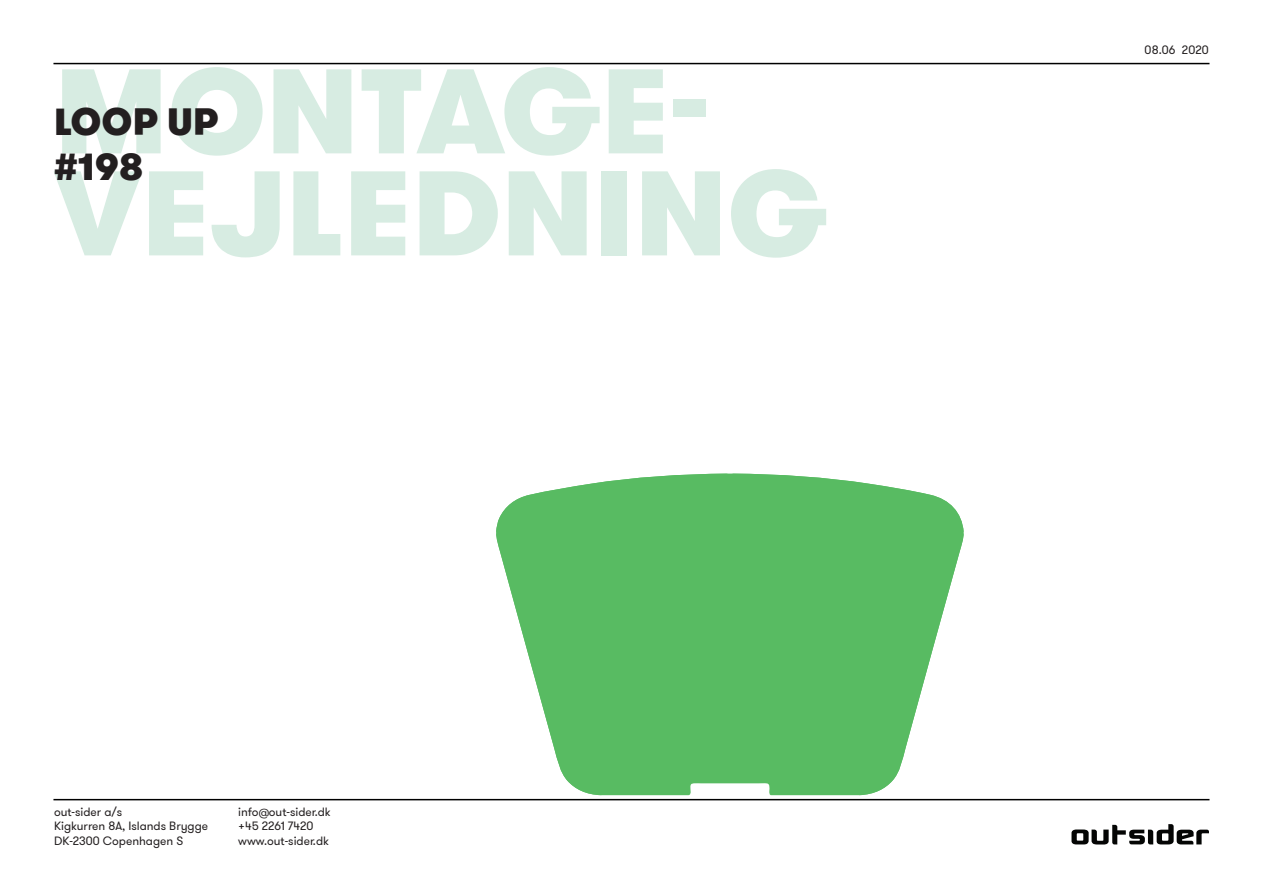
<style>
.page{position:relative;width:1263px;height:893px;background:#fff}
.page>*{position:absolute;margin:0;border:0;box-sizing:border-box;transform-origin:0 0}
.t1{font:900 120px "GT Walsheim Pro";letter-spacing:.005em;color:#d7ece2}
.t2{font:900 37.5px "GT Walsheim Pro";letter-spacing:.015em;color:#231f20}
.t3{font:12px "GT Walsheim Pro";color:#231f20}
</style>
<div class="page">
<hr style="left:54px;top:63px;width:1155px;height:1px;background:#000">
<hr style="left:54px;top:799px;width:1155px;height:1px;background:#000">
<svg style="left:1071px;top:824px;width:138px;height:20px"></svg>
<svg style="left:496px;top:474px;width:468px;height:321px"></svg>
<p class="t1" style="left:55px;top:30px;width:656px">MONTAGE-</p>
<p class="t1" style="left:55px;top:132px;width:774px">VEJLEDNING</p>
<p class="t2" style="left:54px;top:97px;width:166px">LOOP UP</p>
<p class="t2" style="left:54px;top:142px;width:91px">#198</p>
<p class="t3" style="left:54px;top:804px;width:70px">out-sider a/s</p>
<p class="t3" style="left:54px;top:818px;width:156px">Kigkurren 8A, Islands Brygge</p>
<p class="t3" style="left:54px;top:833px;width:131px">DK-2300 Copenhagen S</p>
<p class="t3" style="left:238px;top:804px;width:94px">info@out-sider.dk</p>
<p class="t3" style="left:238px;top:818px;width:77px">+45 2261 7420</p>
<p class="t3" style="left:238px;top:833px;width:92px">www.out-sider.dk</p>
<p class="t3" style="left:1144px;top:42px;width:66px">08.06 2020</p>
</div>
